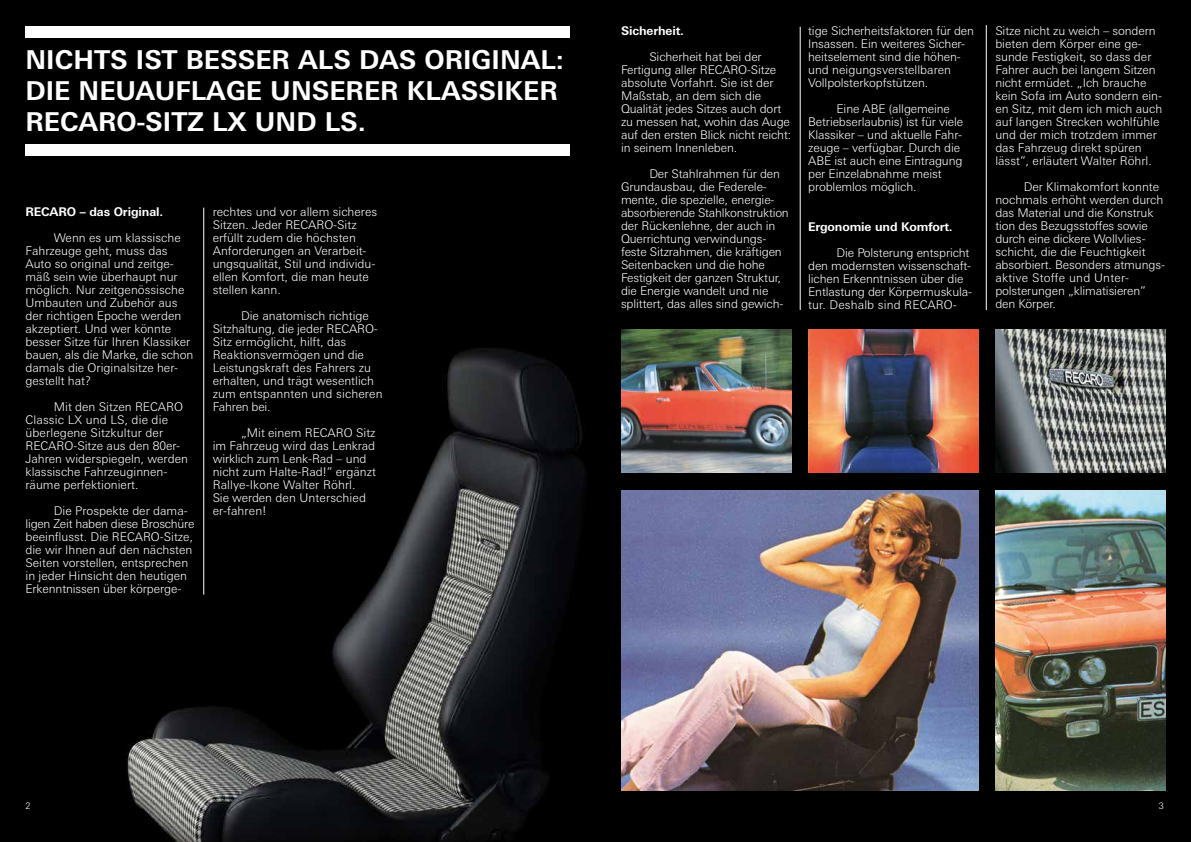
<style>
.page{position:relative;width:1191px;height:842px;background:#fff}
.page>*{position:absolute;margin:0;border:0;box-sizing:border-box;transform-origin:0 0}
.t1{font:700 26px/31.2px "Univers Next W1 G";color:#fff}
.t2{font:300 12px/13px "Univers Next W1 G";color:#fff}
.t3{font:700 12px "Univers Next W1 G";letter-spacing:-.01em;color:#fff}
.t4{font:300 9px "Univers Next W1 G";color:#fff}
</style>
<div class="page">
<img style="left:0;top:0;width:1191px;height:842px">
<hr style="left:203px;top:208px;width:1px;height:387px;background:#fff">
<div style="left:26px;top:26px;width:544px;height:11px;background:#fff"></div>
<div style="left:26px;top:145px;width:544px;height:11px;background:#fff"></div>
<hr style="left:800px;top:27px;width:1px;height:283px;background:#fff">
<hr style="left:986px;top:25px;width:1px;height:285px;background:#fff">
<img style="left:808px;top:329px;width:170px;height:143px">
<img style="left:621px;top:329px;width:170px;height:143px">
<img style="left:995px;top:329px;width:170px;height:143px">
<img style="left:621px;top:490px;width:357px;height:301px">
<img style="left:995px;top:490px;width:170px;height:301px">
<h1 class="t1" style="left:26px;top:44px;width:540px">NICHTS IST BESSER ALS DAS ORIGINAL:<br>DIE NEUAUFLAGE UNSERER KLASSIKER<br>RECARO-SITZ LX UND LS.</h1>
<p class="t3" style="left:26px;top:205px;width:139px">RECARO – das Original.</p>
<p class="t2" style="left:26px;top:231px;width:169px;text-indent:28px">Wenn es um klassische<br>Fahrzeuge geht, muss das<br>Auto so original und zeitge&shy;mäß sein wie überhaupt nur möglich. Nur zeitgenössische<br>Umbauten und Zubehör aus der richtigen Epoche werden akzeptiert. Und wer könnte besser Sitze für Ihren Klassiker bauen, als die Marke, die schon damals die Originalsitze her&shy;gestellt hat?</p>
<p class="t2" style="left:26px;top:400px;width:164px;text-indent:28px">Mit den Sitzen RECARO<br>Classic LX und LS, die die überlegene Sitzkultur der<br>RECARO-Sitze aus den 80er-<br>Jahren widerspiegeln, werden klassische Fahrzeuginnen&shy;räume perfektioniert.</p>
<p class="t2" style="left:26px;top:504px;width:170px;text-indent:28px">Die Prospekte der dama&shy;ligen Zeit haben diese Broschüre beeinflusst. Die RECARO-Sitze, die wir Ihnen auf den nächsten<br>Seiten vorstellen, entsprechen in jeder Hinsicht den heutigen<br>Erkenntnissen über körperge-</p>
<p class="t2" style="left:213px;top:205px;width:166px">rechtes und vor allem sicheres<br>Sitzen. Jeder RECARO-Sitz erfüllt zudem die höchsten<br>Anforderungen an Verarbeit&shy;ungsqualität, Stil und individu&shy;ellen Komfort, die man heute stellen kann.</p>
<p class="t2" style="left:213px;top:309px;width:171px;text-indent:28px">Die anatomisch richtige<br>Sitzhaltung, die jeder RECARO-<br>Sitz ermöglicht, hilft, das<br>Reaktionsvermögen und die<br>Leistungskraft des Fahrers zu erhalten, und trägt wesentlich zum entspannten und sicheren<br>Fahren bei.</p>
<p class="t2" style="left:213px;top:426px;width:165px;text-indent:28px">„Mit einem RECARO Sitz im Fahrzeug wird das Lenkrad wirklich zum Lenk-Rad – und nicht zum Halte-Rad!” ergänzt<br>Rallye-Ikone Walter Röhrl.<br>Sie werden den Unterschied er-fahren!</p>
<p class="t3" style="left:621px;top:23px;width:64px">Sicherheit.</p>
<p class="t2" style="left:621px;top:50px;width:171px;text-indent:28px">Sicherheit hat bei der<br>Fertigung aller RECARO-Sitze absolute Vorfahrt. Sie ist der<br>Maßstab, an dem sich die<br>Qualität jedes Sitzes auch dort zu messen hat, wohin das Auge auf den ersten Blick nicht reicht: in seinem Innenleben.</p>
<p class="t2" style="left:621px;top:167px;width:169px;text-indent:28px">Der Stahlrahmen für den<br>Grundausbau, die Federele&shy;mente, die spezielle, energie&shy;absorbierende Stahlkonstruktion der Rückenlehne, der auch in<br>Querrichtung verwindungs&shy;feste Sitzrahmen, die kräftigen<br>Seitenbacken und die hohe<br>Festigkeit der ganzen Struktur, die Energie wandelt und nie splittert, das alles sind gewich-</p>
<p class="t2" style="left:808px;top:24px;width:167px">tige Sicherheitsfaktoren für den<br>Insassen. Ein weiteres Sicher&shy;heitselement sind die höhen&shy;und neigungsverstellbaren<br>Vollpolsterkopfstützen.</p>
<p class="t2" style="left:808px;top:102px;width:157px;text-indent:28px">Eine ABE (allgemeine<br>Betriebserlaubnis) ist für viele<br>Klassiker – und aktuelle Fahr&shy;zeuge – verfügbar. Durch die<br>ABE ist auch eine Eintragung per Einzelabnahme meist problemlos möglich.</p>
<p class="t3" style="left:808px;top:220px;width:146px">Ergonomie und Komfort.</p>
<p class="t2" style="left:808px;top:246px;width:165px;text-indent:28px">Die Polsterung entspricht den modernsten wissenschaft&shy;lichen Erkenntnissen über die<br>Entlastung der Körpermuskula&shy;tur. Deshalb sind RECARO-</p>
<p class="t2" style="left:995px;top:24px;width:168px">Sitze nicht zu weich – sondern bieten dem Körper eine ge&shy;sunde Festigkeit, so dass der<br>Fahrer auch bei langem Sitzen nicht ermüdet. „Ich brauche kein Sofa im Auto sondern ein&shy;en Sitz, mit dem ich mich auch auf langen Strecken wohlfühle und der mich trotzdem immer das Fahrzeug direkt spüren lässt”, erläutert Walter Röhrl.</p>
<p class="t2" style="left:995px;top:180px;width:171px;text-indent:28px">Der Klimakomfort konnte nochmals erhöht werden durch das Material und die Konstruk tion des Bezugsstoffes sowie durch eine dickere Wollvlies&shy;schicht, die die Feuchtigkeit absorbiert. Besonders atmungs&shy;aktive Stoffe und Unter&shy;polsterungen „klimatisieren” den Körper.</p>
<p class="t4" style="left:26px;top:801px;width:7px">2</p>
<p class="t4" style="left:1158px;top:801px;width:7px">3</p>
</div>
